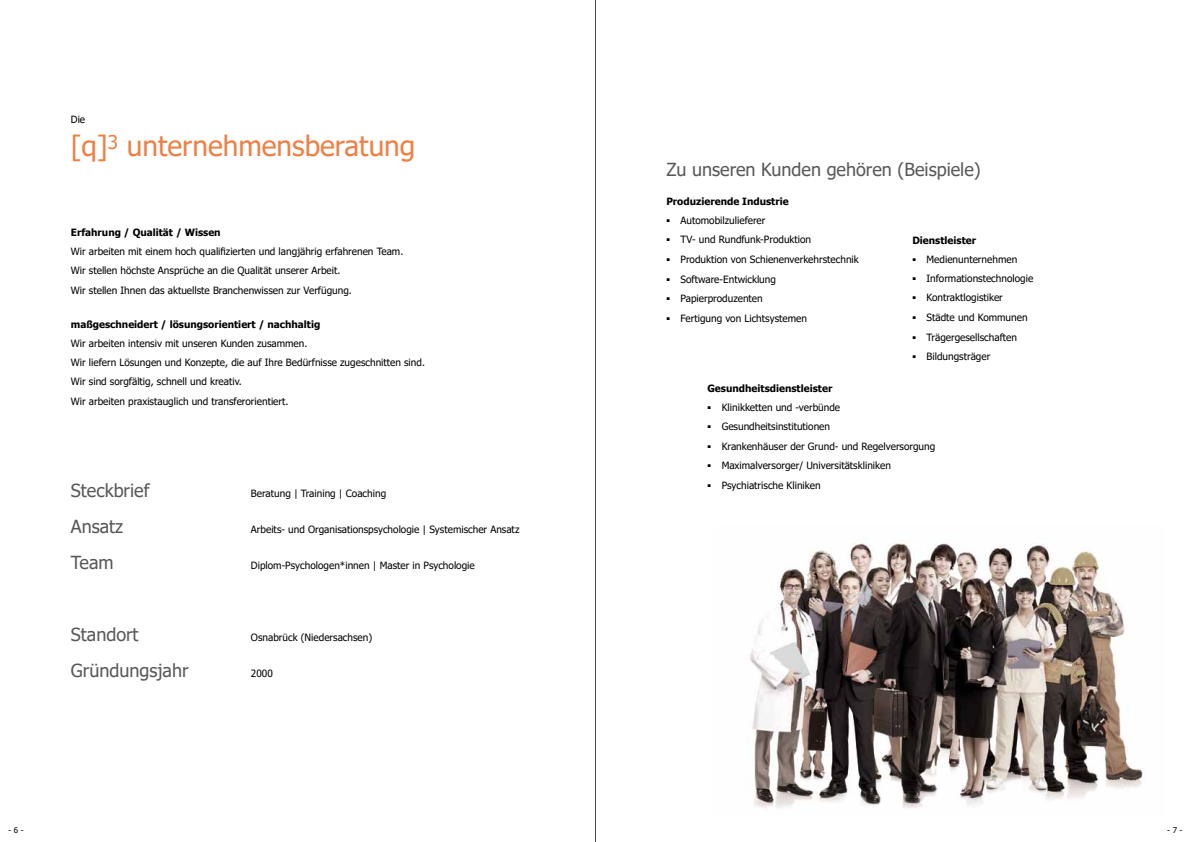
<style>
.page{position:relative;width:1191px;height:842px;background:#fff}
.page>*{position:absolute;margin:0;border:0;box-sizing:border-box;transform-origin:0 0}
.t1{font:28px "Tahoma";color:#ee8045}
.t2{font:18px "Tahoma";color:#585858}
.t3{font:18px "Tahoma";color:#58585a}
.t4{font:10px/19.1px "Tahoma";color:#000}
.t5{font:700 10px "Tahoma";color:#000}
.t6{font:8px "Tahoma";color:#000}
</style>
<div class="page">
<img style="left:750px;top:537px;width:393px;height:272px">
<hr style="left:595px;top:0;width:1px;height:842px;background:#000">
<p class="t4" style="left:71px;top:110px;width:16px">Die</p>
<h1 class="t1" style="left:71px;top:127px;width:346px">[q]<sup>3</sup> unternehmensberatung</h1>
<p class="t5" style="left:71px;top:226px;width:151px">Erfahrung / Qualität / Wissen</p>
<p class="t4" style="left:71px;top:243px;width:334px">Wir arbeiten mit einem hoch qualifizierten und langjährig erfahrenen Team.<br>Wir stellen höchste Ansprüche an die Qualität unserer Arbeit.<br>Wir stellen Ihnen das aktuellste Branchenwissen zur Verfügung.</p>
<p class="t5" style="left:71px;top:317px;width:251px">maßgeschneidert / lösungsorientiert / nachhaltig</p>
<p class="t4" style="left:71px;top:335px;width:356px">Wir arbeiten intensiv mit unseren Kunden zusammen.<br>Wir liefern Lösungen und Konzepte, die auf Ihre Bedürfnisse zugeschnitten sind.<br>Wir sind sorgfältig, schnell und kreativ.<br>Wir arbeiten praxistauglich und transferorientiert.</p>
<h2 class="t2" style="left:71px;top:478px;width:80px">Steckbrief</h2>
<p class="t4" style="left:251px;top:484px;width:137px">Beratung | Training | Coaching</p>
<h2 class="t2" style="left:71px;top:514px;width:54px">Ansatz</h2>
<p class="t4" style="left:251px;top:520px;width:270px">Arbeits- und Organisationspsychologie | Systemischer Ansatz</p>
<h2 class="t2" style="left:71px;top:550px;width:44px">Team</h2>
<p class="t4" style="left:251px;top:556px;width:225px">Diplom-Psychologen*innen | Master in Psychologie</p>
<h2 class="t2" style="left:71px;top:623px;width:69px">Standort</h2>
<p class="t4" style="left:251px;top:628px;width:123px">Osnabrück (Niedersachsen)</p>
<h2 class="t2" style="left:71px;top:658px;width:119px">Gründungsjahr</h2>
<p class="t4" style="left:251px;top:664px;width:23px">2000</p>
<h2 class="t3" style="left:666px;top:157px;width:316px">Zu unseren Kunden gehören (Beispiele)</h2>
<p class="t5" style="left:666px;top:194px;width:124px">Produzierende Industrie</p>
<p class="t4" style="left:666px;top:212px;width:101px"><sup>■</sup> Automobilzulieferer</p>
<p class="t4" style="left:666px;top:231px;width:146px"><sup>■</sup> TV- und Rundfunk-Produktion</p>
<p class="t4" style="left:666px;top:250px;width:194px"><sup>■</sup> Produktion von Schienenverkehrstechnik</p>
<p class="t4" style="left:666px;top:270px;width:111px"><sup>■</sup> Software-Entwicklung</p>
<p class="t4" style="left:666px;top:290px;width:98px"><sup>■</sup> Papierproduzenten</p>
<p class="t4" style="left:666px;top:309px;width:142px"><sup>■</sup> Fertigung von Lichtsystemen</p>
<p class="t5" style="left:912px;top:233px;width:65px">Dienstleister</p>
<p class="t4" style="left:912px;top:250px;width:106px"><sup>■</sup> Medienunternehmen</p>
<p class="t4" style="left:912px;top:269px;width:122px"><sup>■</sup> Informationstechnologie</p>
<p class="t4" style="left:912px;top:289px;width:92px"><sup>■</sup> Kontraktlogistiker</p>
<p class="t4" style="left:912px;top:308px;width:117px"><sup>■</sup> Städte und Kommunen</p>
<p class="t4" style="left:912px;top:328px;width:106px"><sup>■</sup> Trägergesellschaften</p>
<p class="t4" style="left:912px;top:348px;width:79px"><sup>■</sup> Bildungsträger</p>
<p class="t5" style="left:707px;top:381px;width:126px">Gesundheitsdienstleister</p>
<p class="t4" style="left:707px;top:398px;width:134px"><sup>■</sup> Klinikketten und -verbünde</p>
<p class="t4" style="left:707px;top:417px;width:124px"><sup>■</sup> Gesundheitsinstitutionen</p>
<p class="t4" style="left:707px;top:437px;width:229px"><sup>■</sup> Krankenhäuser der Grund- und Regelversorgung</p>
<p class="t4" style="left:707px;top:457px;width:185px"><sup>■</sup> Maximalversorger/ Universitätskliniken</p>
<p class="t4" style="left:707px;top:476px;width:115px"><sup>■</sup> Psychiatrische Kliniken</p>
<p class="t6" style="left:9px;top:825px;width:17px">- 6 -</p>
<p class="t6" style="left:1167px;top:825px;width:17px">- 7 -</p>
</div>
